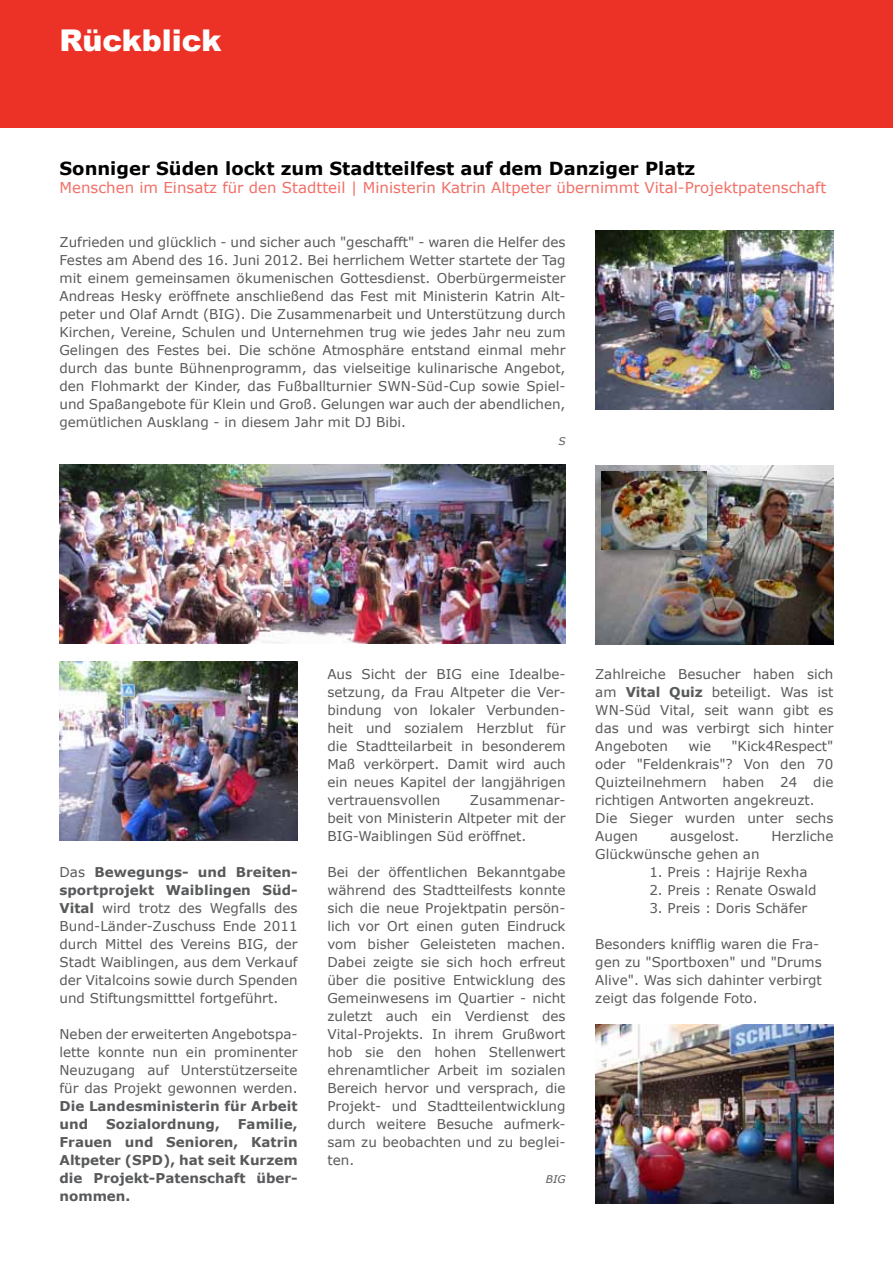
<style>
.page{position:relative;width:893px;height:1263px;background:#fff}
.page>*{position:absolute;margin:0;border:0;box-sizing:border-box;transform-origin:0 0}
.t1{font:900 30px "Arial";color:#fff}
.t2{font:700 18px "Verdana";color:#000}
.t3{font:15px "Verdana";color:#f26f67}
.t4{font:13.5px/18px "Verdana";color:#58595b;text-align:justify}
.t5{font:700 13.5px/18px "Verdana";color:#58595b}
.t6{font:italic 10.5px "Verdana";color:#58595b}
.s1{font-weight:700}
</style>
<div class="page">
<div style="left:0;top:0;width:893px;height:128px;background:#ec3226"></div>
<img style="left:595px;top:1025px;width:238px;height:178px">
<img style="left:595px;top:466px;width:238px;height:178px">
<div style="left:597px;top:467px;width:122px;height:95px;background:#000;opacity:.4"></div>
<img style="left:601px;top:471px;width:105px;height:79px">
<img style="left:60px;top:662px;width:238px;height:178px">
<img style="left:595px;top:230px;width:238px;height:179px">
<img style="left:60px;top:464px;width:506px;height:179px">
<h1 class="t1" style="left:60px;top:19px;width:163px">Rückblick</h1>
<h2 class="t2" style="left:60px;top:157px;width:637px">Sonniger Süden lockt zum Stadtteilfest auf dem Danziger Platz</h2>
<p class="t3" style="left:60px;top:178px;width:768px">Menschen im Einsatz für den Stadtteil | Ministerin Katrin Altpeter übernimmt Vital-Projektpatenschaft</p>
<p class="t4" style="left:60px;top:233px;width:508px">Zufrieden und glücklich - und sicher auch "geschafft" - waren die Helfer des Festes am Abend des 16. Juni 2012. Bei herrlichem Wetter startete der Tag mit einem gemeinsamen ökumenischen Gottesdienst. Oberbürgermeister Andreas Hesky eröffnete anschließend das Fest mit Ministerin Katrin Alt&shy;peter und Olaf Arndt (BIG). Die Zusammenarbeit und Unterstützung durch Kirchen, Vereine, Schulen und Unternehmen trug wie jedes Jahr neu zum Gelingen des Festes bei. Die schöne Atmosphäre entstand einmal mehr durch das bunte Bühnenprogramm, das vielseitige kulinarische Angebot, den Flohmarkt der Kinder, das Fußballturnier SWN-Süd-Cup sowie Spiel&shy;und Spaßangebote für Klein und Groß. Gelungen war auch der abendlichen, gemütlichen Ausklang - in diesem Jahr mit DJ Bibi.</p>
<p class="t6" style="left:558px;top:435px;width:9px">S</p>
<p class="t4" style="left:60px;top:863px;width:240px">Das <span class="s1">Bewegungs- und Breiten&shy;sportprojekt Waiblingen Süd-Vital</span> wird trotz des Wegfalls des Bund-Länder-Zuschuss Ende 2011 durch Mittel des Vereins BIG, der Stadt Waiblingen, aus dem Verkauf der Vitalcoins sowie durch Spenden und Stiftungsmitttel fortgeführt.</p>
<p class="t4" style="left:60px;top:1025px;width:240px">Neben der erweiterten Angebotspa&shy;lette konnte nun ein prominenter Neuzugang auf Unterstützerseite für das Projekt gewonnen werden.</p>
<p class="t5" style="left:60px;top:1097px;width:240px">Die Landesministerin für Arbeit und</p>
<p class="t5" style="left:60px;top:1115px;width:240px;text-align:justify;text-indent:178px">Familie, Frauen und Senioren, Katrin Altpeter (SPD), hat seit Kurzem die Projekt-Patenschaft über&shy;nommen.</p>
<p class="t5" style="left:106px;top:1115px;width:115px">Sozialordnung,</p>
<p class="t4" style="left:327px;top:665px;width:240px">Aus Sicht der BIG eine Idealbe&shy;setzung, da Frau Altpeter die Ver&shy;bindung von lokaler Verbunden&shy;heit und sozialem Herzblut für die Stadtteilarbeit in besonderem Maß verkörpert. Damit wird auch ein neues Kapitel der langjährigen vertrauensvollen</p>
<p class="t4" style="left:327px;top:791px;width:240px;text-indent:142px">Zusammenar&shy;beit von Ministerin Altpeter mit der BIG-Waiblingen Süd eröffnet.</p>
<p class="t4" style="left:327px;top:863px;width:240px">Bei der öffentlichen Bekanntgabe während des Stadtteilfests konnte sich die neue Projektpatin persön&shy;lich vor Ort einen guten Eindruck vom bisher Geleisteten machen.<br>Dabei zeigte sie sich hoch erfreut über die positive Entwicklung des Gemeinwesens im Quartier - nicht zuletzt auch ein Verdienst des Vital-Projekts. In ihrem Grußwort hob sie den hohen Stellenwert ehrenamtlicher Arbeit im sozialen Bereich hervor und versprach, die Projekt- und Stadtteilentwicklung durch weitere Besuche aufmerk&shy;sam zu beobachten und zu beglei&shy;ten.</p>
<p class="t6" style="left:546px;top:1173px;width:21px">BIG</p>
<p class="t4" style="left:595px;top:665px;width:240px">Zahlreiche Besucher haben sich am <span class="s1">Vital Quiz</span> beteiligt. Was ist WN-Süd Vital, seit wann gibt es das und was verbirgt sich hinter Angeboten</p>
<p class="t4" style="left:595px;top:737px;width:240px;text-align:left;text-indent:136px">"Kick4Respect" oder "Feldenkrais"? Von den 70<br>Quizteilnehmern haben 24 die richtigen Antworten angekreuzt.<br>Die Sieger wurden unter sechs<br>Augen</p>
<p class="t4" style="left:688px;top:737px;width:24px">wie</p>
<p class="t4" style="left:670px;top:827px;width:71px">ausgelost.</p>
<p class="t4" style="left:771px;top:827px;width:64px">Herzliche</p>
<p class="t4" style="left:595px;top:845px;width:166px">Glückwünsche gehen an</p>
<p class="t4" style="left:649px;top:863px;width:160px">1. Preis : Hajrije Rexha</p>
<p class="t4" style="left:649px;top:881px;width:169px">2. Preis : Renate Oswald</p>
<p class="t4" style="left:649px;top:899px;width:159px">3. Preis : Doris Schäfer</p>
<p class="t4" style="left:595px;top:935px;width:228px;text-align:left">Besonders knifflig waren die Fra&shy;gen zu "Sportboxen" und "Drums<br>Alive". Was sich dahinter verbirgt zeigt das folgende Foto.</p>
</div>
